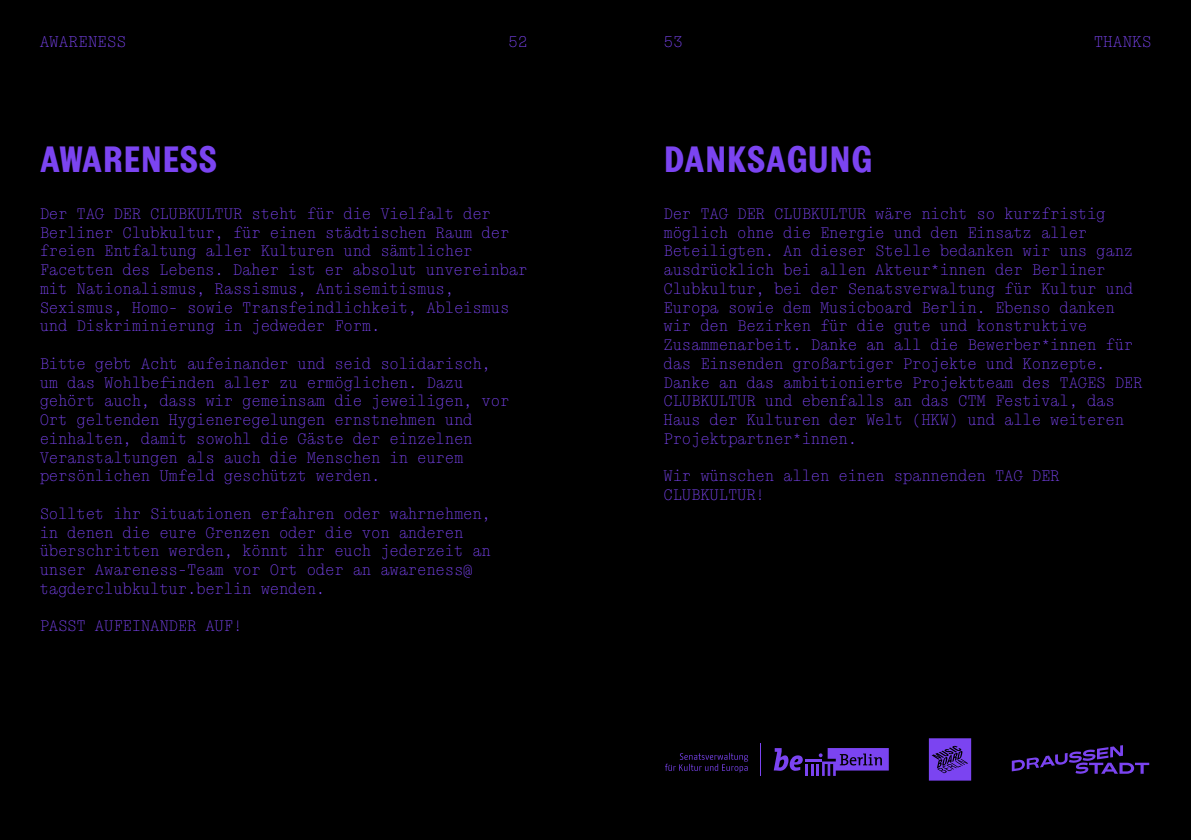
<style>
.page{position:relative;width:1191px;height:840px;background:#fff}
.page>*{position:absolute;margin:0;border:0;box-sizing:border-box;transform-origin:0 0}
.t1{font:700 36px "Topol";color:#7b44f1}
.t2{font:300 16px "ABC Simon Mono";color:#7b44f1}
.t3{font:300 15.6px/18.8px "ABC Simon Mono";letter-spacing:-.01em;color:#7b44f1}
</style>
<div class="page">
<div style="left:0;top:0;width:1191px;height:839px;background:#000"></div>
<svg style="left:929px;top:738px;width:42px;height:42px;background:#6638c9"></svg>
<svg style="left:773px;top:748px;width:115px;height:27px"></svg>
<hr style="left:760px;top:742px;width:1px;height:33px;background:#7b44f1">
<svg style="left:665px;top:752px;width:83px;height:20px"></svg>
<svg style="left:1011px;top:745px;width:138px;height:28px"></svg>
<p class="t2" style="left:40px;top:31px;width:88px">AWARENESS</p>
<p class="t2" style="left:508px;top:31px;width:21px">52</p>
<p class="t2" style="left:663px;top:31px;width:21px">53</p>
<p class="t2" style="left:1093px;top:31px;width:59px">THANKS</p>
<h1 class="t1" style="left:40px;top:137px;width:179px">AWARENESS</h1>
<h1 class="t1" style="left:663px;top:137px;width:210px">DANKSAGUNG</h1>
<p class="t3" style="left:40px;top:204px;width:489px">Der TAG DER CLUBKULTUR steht für die Vielfalt der Berliner Clubkultur, für einen städtischen Raum der freien Entfaltung aller Kulturen und sämtlicher Facetten des Lebens. Daher ist er absolut unvereinbar mit Nationalismus, Rassismus, Antisemitismus, Sexismus, Homo- sowie Transfeindlichkeit, Ableismus und Diskriminierung in jedweder Form.</p>
<p class="t3" style="left:40px;top:354px;width:471px">Bitte gebt Acht aufeinander und seid solidarisch, um das Wohlbefinden aller zu ermöglichen. Dazu gehört auch, dass wir gemeinsam die jeweiligen, vor Ort geltenden Hygieneregelungen ernstnehmen und einhalten, damit sowohl die Gäste der einzelnen Veranstaltungen als auch die Menschen in eurem persönlichen Umfeld geschützt werden.</p>
<p class="t3" style="left:40px;top:504px;width:453px">Solltet ihr Situationen erfahren oder wahrnehmen, in denen die eure Grenzen oder die von anderen überschritten werden, könnt ihr euch jederzeit an unser Awareness-Team vor Ort oder an awareness@ tagderclubkultur.berlin wenden.</p>
<p class="t3" style="left:40px;top:616px;width:204px">PASST AUFEINANDER AUF!</p>
<p class="t3" style="left:663px;top:204px;width:480px">Der TAG DER CLUBKULTUR wäre nicht so kurzfristig möglich ohne die Energie und den Einsatz aller Beteiligten. An dieser Stelle bedanken wir uns ganz ausdrücklich bei allen Akteur*innen der Berliner Clubkultur, bei der Senatsverwaltung für Kultur und Europa sowie dem Musicboard Berlin. Ebenso danken wir den Bezirken für die gute und konstruktive Zusammenarbeit. Danke an all die Bewerber*innen für das Einsenden großartiger Projekte und Konzepte.<br>Danke an das ambitionierte Projektteam des TAGES DER CLUBKULTUR und ebenfalls an das CTM Festival, das Haus der Kulturen der Welt (HKW) und alle weiteren Projektpartner*innen.</p>
<p class="t3" style="left:663px;top:467px;width:397px">Wir wünschen allen einen spannenden TAG DER<br>CLUBKULTUR!</p>
</div>
